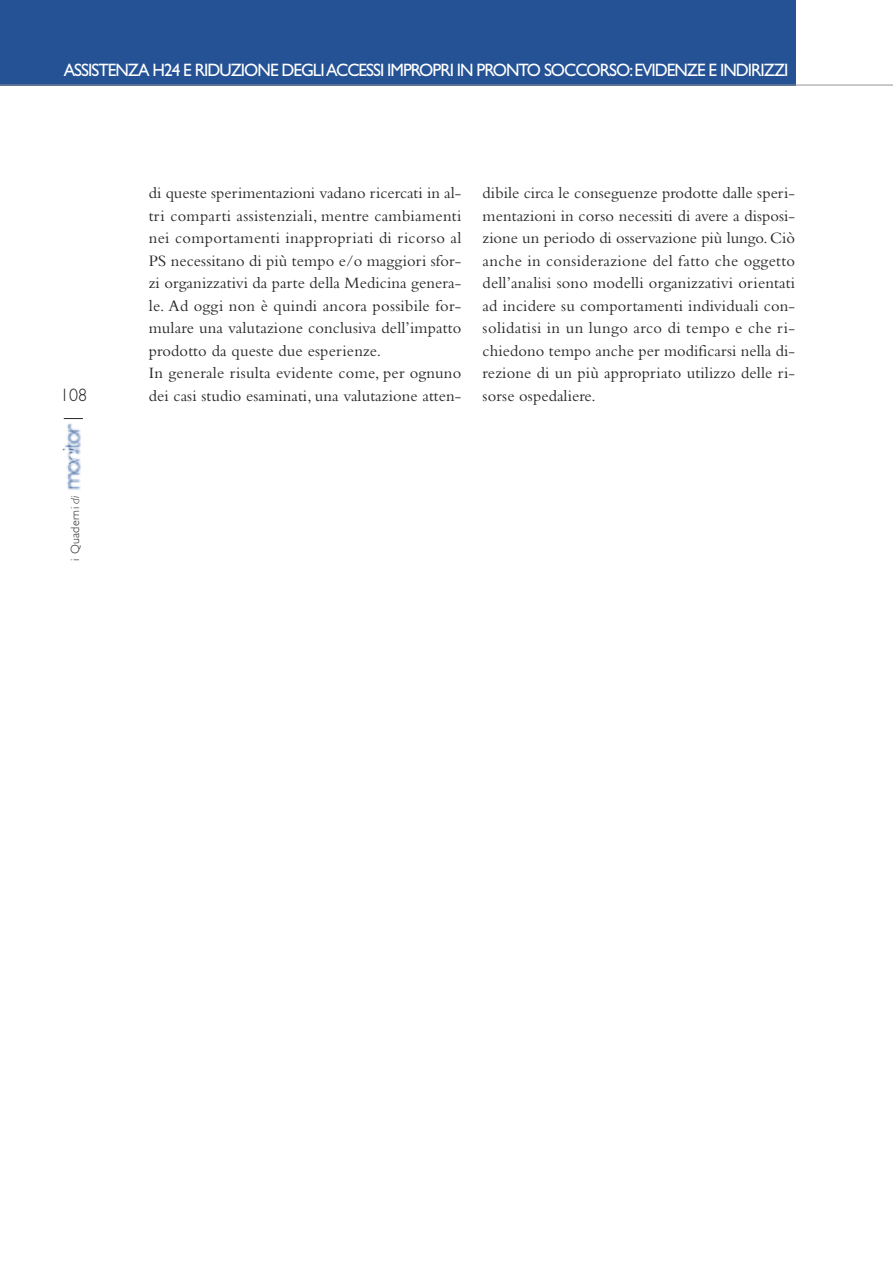
<style>
.page{position:relative;width:893px;height:1263px;background:#fff}
.page>*{position:absolute;margin:0;border:0;box-sizing:border-box;transform-origin:0 0}
.t1{font:18px "Gill Sans";letter-spacing:-.06em;color:#fff;scale:.96 1}
.t2{font:300 18px "Gill Sans";color:#272627}
.t3{font:16.5px/22.5px "Bembo";letter-spacing:.01em;color:#272627}
.t4{font:300 12px "Gill Sans";letter-spacing:.02em;color:#272627}
.s1{font-style:italic}
</style>
<div class="page">
<div style="left:0;top:0;width:795px;height:85px;background:#255295"></div>
<hr style="left:0;top:85px;width:893px;height:1px;background:#939393">
<img style="left:64px;top:423px;width:17px;height:67px">
<img style="left:59px;top:447px;width:18px;height:18px;border-radius:50%">
<svg style="left:64px;top:418px;width:19px;height:1px"></svg>
<p class="t1" style="left:64px;top:63px;width:756px">ASSISTENZA H24 E RIDUZIONE DEGLIACCESSI IMPROPRI IN PRONTO SOCCORSO:EVIDENZE E INDIRIZZI</p>
<p class="t2" style="left:60px;top:388px;width:28px">108</p>
<p class="t4" style="left:71px;top:561px;width:66px;rotate:-90deg">i Quaderni <span class="s1">di</span></p>
<p class="t3" style="left:149px;top:183px;width:314px">di queste sperimentazioni vadano ricercati in al&shy;tri comparti assistenziali, mentre cambiamenti nei comportamenti inappropriati di ricorso al PS necessitano di più tempo e/o maggiori sfor&shy;zi organizzativi da parte della Medicina genera&shy;le. Ad oggi non è quindi ancora possibile for&shy;mulare una valutazione conclusiva dell’impatto prodotto da queste due esperienze.<br>In generale risulta evidente come, per ognuno dei casi studio esaminati, una valutazione atten-</p>
<p class="t3" style="left:483px;top:183px;width:314px;text-align:justify">dibile circa le conseguenze prodotte dalle speri&shy;mentazioni in corso necessiti di avere a disposi&shy;zione un periodo di osservazione più lungo. Ciò anche in considerazione del fatto che oggetto dell’analisi sono modelli organizzativi orientati ad incidere su comportamenti individuali con&shy;solidatisi in un lungo arco di tempo e che ri&shy;chiedono tempo anche per modificarsi nella di&shy;rezione di un più appropriato utilizzo delle ri&shy;sorse ospedaliere.</p>
</div>
